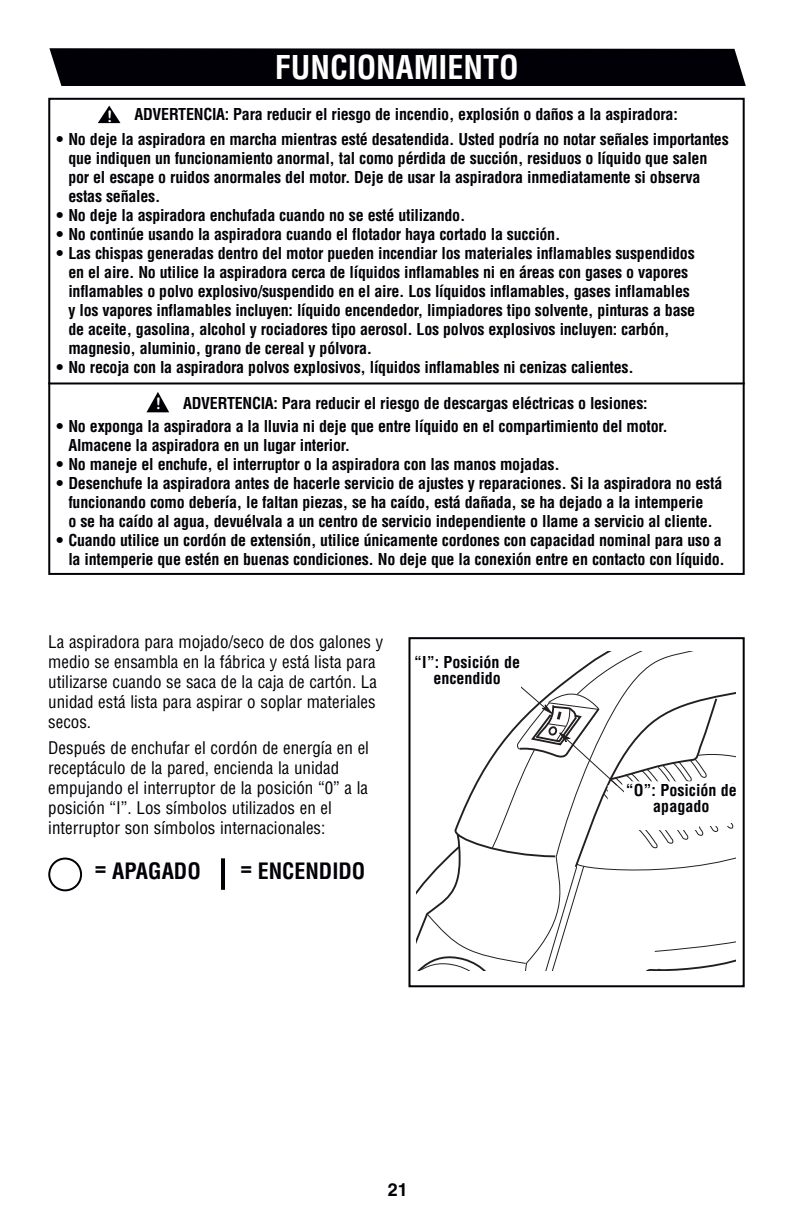
<style>
.page{position:relative;width:792px;height:1226px;background:#fff}
.page>*{position:absolute;margin:0;border:0;box-sizing:border-box;transform-origin:0 0}
.t1{font:700 condensed 32px "Helvetica";color:#fff}
.t2{font:700 condensed 22px "Helvetica";color:#000006}
.t3{font:700 18px "Helvetica";color:#000006}
.t4{font:700 17.2px/17.4px "Helvetica";color:#231f20}
.t5{font:condensed 17px/20px "Helvetica";color:#000006}
.t6{font:700 condensed 16px/19px "Helvetica";letter-spacing:-.015em;color:#000006;text-align:center}
.t7{font:16px "Arial Rounded MT Bold";color:#fff}
</style>
<div class="page">
<svg style="left:416px;top:652px;width:319px;height:319px"></svg>
<div style="left:408px;top:637px;width:336px;height:350px;border:2px solid #000006"></div>
<svg style="left:48px;top:857px;width:34px;height:34px"></svg>
<hr style="left:221px;top:858px;width:4px;height:32px;background:#000006">
<div style="left:623px;top:783px;width:115px;height:39px;background:#fff"></div>
<div style="left:414px;top:656px;width:106px;height:46px;background:#fff"></div>
<div style="left:49px;top:48px;width:696px;height:38px;background:#000006"></div>
<div style="left:48px;top:98px;width:696px;height:477px;border:2px solid #000006"></div>
<svg style="left:98px;top:106px;width:22px;height:17px"></svg>
<svg style="left:146px;top:392px;width:23px;height:20px"></svg>
<hr style="left:48px;top:382px;width:696px;height:2px;background:#000006">
<h1 class="t1" style="left:275px;top:50px;width:245px">FUNCIONAMIENTO</h1>
<p class="t6" style="left:134px;top:105px;width:545px">ADVERTENCIA: Para reducir el riesgo de incendio, explosión o daños a la aspiradora:</p>
<p class="t6" style="left:68px;top:130px;width:662px;text-align:left;text-indent:-12px">• No deje la aspiradora en marcha mientras esté desatendida. Usted podría no notar señales importantes que indiquen un funcionamiento anormal, tal como pérdida de succión, residuos o líquido que salen por el escape o ruidos anormales del motor. Deje de usar la aspiradora inmediatamente si observa estas señales.</p>
<p class="t6" style="left:56px;top:206px;width:410px">• No deje la aspiradora enchufada cuando no se esté utilizando.</p>
<p class="t6" style="left:56px;top:225px;width:505px">• No continúe usando la aspiradora cuando el flotador haya cortado la succión.</p>
<p class="t6" style="left:68px;top:244px;width:628px;text-align:left;text-indent:-12px">• Las chispas generadas dentro del motor pueden incendiar los materiales inflamables suspendidos en el aire. No utilice la aspiradora cerca de líquidos inflamables ni en áreas con gases o vapores inflamables o polvo explosivo/suspendido en el aire. Los líquidos inflamables, gases inflamables y los vapores inflamables incluyen: líquido encendedor, limpiadores tipo solvente, pinturas a base de aceite, gasolina, alcohol y rociadores tipo aerosol. Los polvos explosivos incluyen: carbón, magnesio, aluminio, grano de cereal y pólvora.</p>
<p class="t6" style="left:56px;top:358px;width:578px">• No recoja con la aspiradora polvos explosivos, líquidos inflamables ni cenizas calientes.</p>
<p class="t6" style="left:183px;top:394px;width:466px">ADVERTENCIA: Para reducir el riesgo de descargas eléctricas o lesiones:</p>
<p class="t6" style="left:68px;top:417px;width:600px;text-align:left;text-indent:-12px">• No exponga la aspiradora a la lluvia ni deje que entre líquido en el compartimiento del motor.<br>Almacene la aspiradora en un lugar interior.</p>
<p class="t6" style="left:56px;top:455px;width:505px">• No maneje el enchufe, el interruptor o la aspiradora con las manos mojadas.</p>
<p class="t6" style="left:56px;top:474px;width:667px">• Desenchufe la aspiradora antes de hacerle servicio de ajustes y reparaciones. Si la aspiradora no está funcionando como debería, le faltan piezas, se ha caído, está dañada, se ha dejado a la intemperie<br>o se ha caído al agua, devuélvala a un centro de servicio independiente o llame a servicio al cliente.</p>
<p class="t6" style="left:56px;top:531px;width:670px;text-align:right">• Cuando utilice un cordón de extensión, utilice únicamente cordones con capacidad nominal para uso a la intemperie que estén en buenas condiciones. No deje que la conexión entre en contacto con líquido.</p>
<p class="t7" style="left:107px;top:107px;width:7px">!</p>
<p class="t7" style="left:156px;top:393px;width:7px">!</p>
<p class="t5" style="left:48px;top:632px;width:336px">La aspiradora para mojado/seco de dos galones y medio se ensambla en la fábrica y está lista para utilizarse cuando se saca de la caja de cartón. La unidad está lista para aspirar o soplar materiales secos.</p>
<p class="t5" style="left:48px;top:738px;width:322px">Después de enchufar el cordón de energía en el receptáculo de la pared, encienda la unidad empujando el interruptor de la posición “0” a la posición “I”. Los símbolos utilizados en el interruptor son símbolos internacionales:</p>
<h2 class="t2" style="left:95px;top:859px;width:107px">= APAGADO</h2>
<h2 class="t2" style="left:241px;top:859px;width:126px">= ENCENDIDO</h2>
<p class="t6" style="left:414px;top:655px;width:107px;line-height:16px">“I”: Posición de encendido</p>
<p class="t4" style="left:424px;top:664px;width:80px">"I" - "ON"</p>
<p class="t6" style="left:625px;top:782px;width:113px;line-height:16px">“O”: Posición de apagado</p>
<p class="t4" style="left:628px;top:786px;width:97px">"O" - "OFF"<br>Position</p>
<p class="t3" style="left:388px;top:1183px;width:22px">21</p>
</div>
